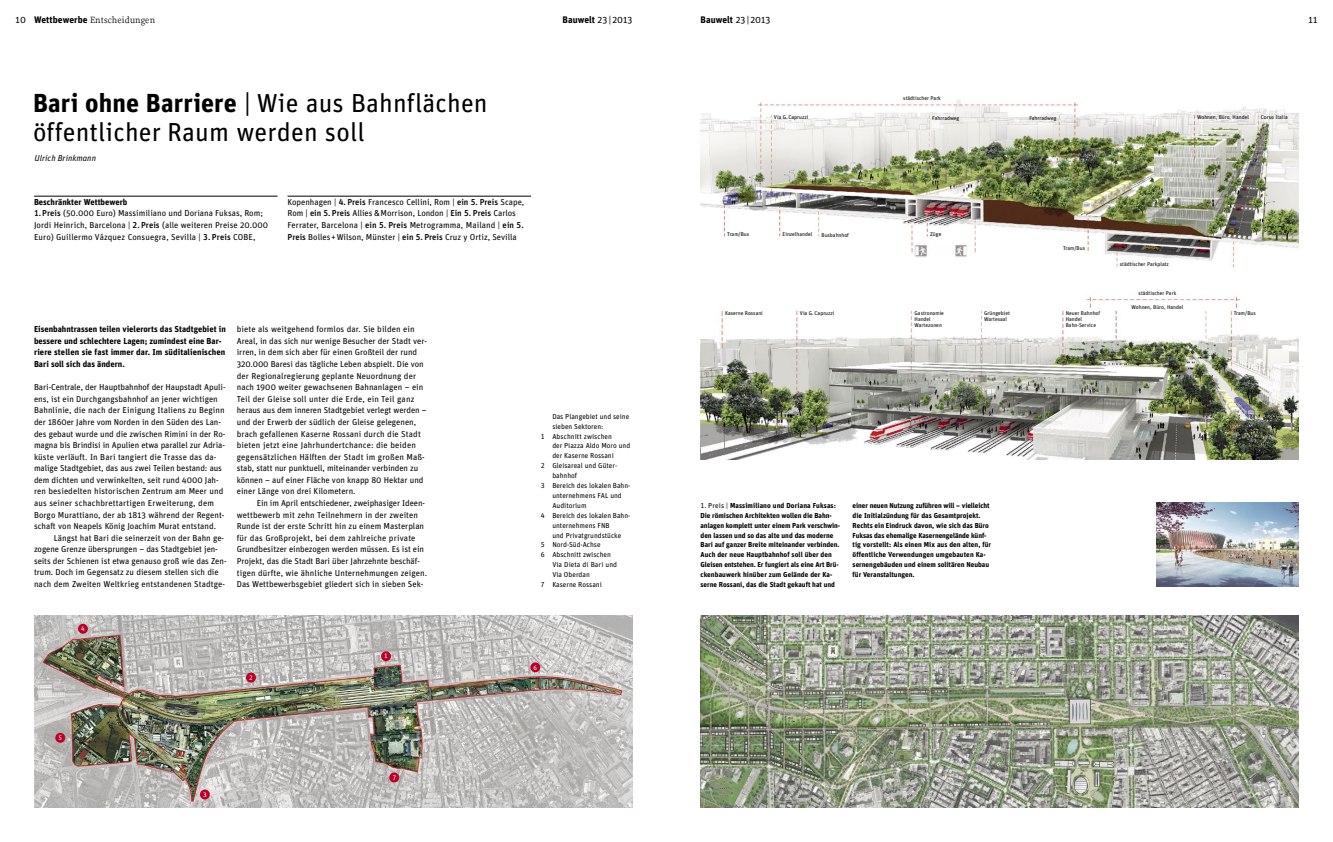
<style>
.page{position:relative;width:1333px;height:842px;background:#fff}
.page>*{position:absolute;margin:0;border:0;box-sizing:border-box;transform-origin:0 0}
.t1{font:26px/28.5px "Unit Pro";letter-spacing:.005em;color:#000}
.t2{font:700 9.5px "Unit Pro";letter-spacing:.005em;color:#000}
.t3{font:9.5px "Proforma";letter-spacing:.005em;color:#000}
.t4{font:9.5px "Unit Pro";color:#000}
.t5{font:8.6px/11.6px "Unit Pro";color:#000}
.t6{font:700 8.6px/11.6px "Unit Pro";color:#000}
.t7{font:italic 8.6px "Unit Pro";color:#000}
.t8{font:700 7.2px/9.9px "Unit Pro";color:#000}
.t9{font:7.2px "Unit Pro";color:#000}
.t10{font:6.5px "Unit Pro";color:#fff}
.t11{font:5.5px/6px "Unit Pro";color:#000}
.s1{font-family:"Unit Pro"}
.s2{font-family:"Unit Pro";font-weight:700}
.s3{font-weight:400}
.s4{font-weight:700}
.s5{font-weight:500}
</style>
<div class="page">
<img style="left:700px;top:616px;width:598px;height:191px">
<hr style="left:34px;top:196px;width:243px;height:1px;background:#000">
<hr style="left:287px;top:196px;width:244px;height:1px;background:#000">
<img style="left:1156px;top:502px;width:142px;height:85px">
<img style="left:700px;top:295px;width:598px;height:165px">
<svg style="left:1287px;top:454px;width:11px;height:6px"></svg>
<img style="left:34px;top:616px;width:598px;height:191px">
<div style="left:381px;top:651px;width:10px;height:10px;background:#be0027;border-radius:50%"></div>
<div style="left:246px;top:673px;width:10px;height:9px;background:#be0027;border-radius:50%"></div>
<div style="left:200px;top:789px;width:10px;height:10px;background:#be0027;border-radius:50%"></div>
<div style="left:78px;top:624px;width:10px;height:10px;background:#be0027;border-radius:50%"></div>
<div style="left:55px;top:733px;width:10px;height:10px;background:#be0027;border-radius:50%"></div>
<div style="left:530px;top:662px;width:10px;height:10px;background:#be0027;border-radius:50%"></div>
<div style="left:389px;top:772px;width:10px;height:10px;background:#be0027;border-radius:50%"></div>
<img style="left:700px;top:99px;width:598px;height:169px">
<p class="t3" style="left:16px;top:14px;width:141px"><span class="s1">10</span> <span class="s2">Wettbewerbe</span> Entscheidungen</p>
<p class="t2" style="left:562px;top:13px;width:71px">Bauwelt <span class="s3">23 | 2013</span></p>
<p class="t2" style="left:700px;top:13px;width:71px">Bauwelt <span class="s3">23 | 2013</span></p>
<p class="t4" style="left:1308px;top:13px;width:10px">11</p>
<h1 class="t1" style="left:33px;top:88px;width:456px"><span class="s4">Bari ohne Barriere</span> | Wie aus Bahnflächen öffentlicher Raum werden soll</h1>
<p class="t7" style="left:34px;top:152px;width:63px">Ulrich Brinkmann</p>
<p class="t6" style="left:34px;top:196px;width:95px">Beschränkter Wettbewerb</p>
<p class="t5" style="left:34px;top:207px;width:235px"><span class="s5">1. Preis</span> (50.000 Euro) Massimiliano und Doriana Fuksas, Rom;<br>Jordi Heinrich, Barcelona | <span class="s5">2. Preis</span> (alle weiteren Preise 20.000<br>Euro) Guillermo Vázquez Consuegra, Sevilla | <span class="s5">3. Preis</span> COBE,</p>
<p class="t5" style="left:287px;top:196px;width:238px">Kopenhagen | <span class="s5">4. Preis</span> Francesco Cellini, Rom | <span class="s5">ein 5. Preis</span> Scape, Rom | <span class="s5">ein 5. Preis</span> Allies &amp; Morrison, London | <span class="s5">Ein 5. Preis</span> Carlos Ferrater, Barcelona | <span class="s5">ein 5. Preis</span> Metrogramma, Mailand | <span class="s5">ein 5.<br>Preis</span> Bolles+Wilson, Münster | <span class="s5">ein 5. Preis</span> Cruz y Ortiz, Sevilla</p>
<p class="t6" style="left:34px;top:323px;width:193px">Eisenbahntrassen teilen vielerorts das Stadtgebiet in bessere und schlechtere Lagen; zumindest eine Bar&shy;riere stellen sie fast immer dar. Im süditalienischen Bari soll sich das ändern.</p>
<p class="t5" style="left:34px;top:381px;width:193px">Bari-Centrale, der Hauptbahnhof der Haupstadt Apuli&shy;ens, ist ein Durchgangsbahnhof an jener wichtigen Bahnlinie, die nach der Einigung Italiens zu Beginn der 1860er Jahre vom Norden in den Süden des Lan&shy;des gebaut wurde und die zwischen Rimini in der Ro&shy;magna bis Brindisi in Apulien etwa parallel zur Adria&shy;küste verläuft. In Bari tangiert die Trasse das da&shy;malige Stadtgebiet, das aus zwei Teilen bestand: aus dem dichten und verwinkelten, seit rund 4000 Jah&shy;ren besiedelten historischen Zentrum am Meer und aus seiner schachbrettartigen Erweiterung, dem Borgo Murattiano, der ab 1813 während der Regent&shy;schaft von Neapels König Joachim Murat entstand.</p>
<p class="t5" style="left:34px;top:532px;width:194px;text-indent:20px">Längst hat Bari die seinerzeit von der Bahn ge&shy;zogene Grenze übersprungen – das Stadtgebiet jen&shy;seits der Schienen ist etwa genauso groß wie das Zen&shy;trum. Doch im Gegensatz zu diesem stellen sich die nach dem Zweiten Weltkrieg entstandenen Stadtge-</p>
<p class="t5" style="left:237px;top:323px;width:192px">biete als weitgehend formlos dar. Sie bilden ein Areal, in das sich nur wenige Besucher der Stadt ver&shy;irren, in dem sich aber für einen Großteil der rund 320.000 Baresi das tägliche Leben abspielt. Die von der Regionalregierung geplante Neuordnung der nach 1900 weiter gewachsenen Bahnanlagen – ein Teil der Gleise soll unter die Erde, ein Teil ganz heraus aus dem inneren Stadtgebiet verlegt werden – und der Erwerb der südlich der Gleise gelegenen, brach gefallenen Kaserne Rossani durch die Stadt bieten jetzt eine Jahrhundertchance: die beiden gegensätzlichen Hälften der Stadt im großen Maß&shy;stab, statt nur punktuell, miteinander verbinden zu können – auf einer Fläche von knapp 80 Hektar und einer Länge von drei Kilometern.</p>
<p class="t5" style="left:237px;top:497px;width:192px;text-indent:20px">Ein im April entschiedener, zweiphasiger Ideen&shy;wettbewerb mit zehn Teilnehmern in der zweiten Runde ist der erste Schritt hin zu einem Masterplan für das Großprojekt, bei dem zahlreiche private Grundbesitzer einbezogen werden müssen. Es ist ein Projekt, das die Stadt Bari über Jahrzehnte beschäf&shy;tigen dürfte, wie ähnliche Unternehmungen zeigen.<br>Das Wettbewerbsgebiet gliedert sich in sieben Sek-</p>
<p class="t10" style="left:81px;top:625px;width:5px">4</p>
<p class="t10" style="left:249px;top:673px;width:5px">2</p>
<p class="t10" style="left:384px;top:652px;width:5px">1</p>
<p class="t10" style="left:59px;top:734px;width:5px">5</p>
<p class="t10" style="left:203px;top:790px;width:5px">3</p>
<p class="t10" style="left:392px;top:773px;width:5px">7</p>
<p class="t9" style="left:552px;top:412px;width:78px">Das Plangebiet und seine</p>
<p class="t9" style="left:552px;top:422px;width:52px">sieben Sektoren:</p>
<p class="t9" style="left:541px;top:431px;width:72px">1 Abschnitt zwischen</p>
<p class="t9" style="left:552px;top:441px;width:79px">der Piazza Aldo Moro und</p>
<p class="t9" style="left:552px;top:451px;width:63px">der Kaserne Rossani</p>
<p class="t9" style="left:541px;top:461px;width:77px">2 Gleisareal und Güter-</p>
<p class="t9" style="left:552px;top:471px;width:26px">bahnhof</p>
<p class="t9" style="left:541px;top:481px;width:91px">3 Bereich des lokalen Bahn-</p>
<p class="t9" style="left:552px;top:491px;width:71px">unternehmens FAL und</p>
<p class="t9" style="left:552px;top:501px;width:36px">Auditorium</p>
<p class="t9" style="left:541px;top:511px;width:91px">4 Bereich des lokalen Bahn-</p>
<p class="t9" style="left:552px;top:521px;width:59px">unternehmens FNB</p>
<p class="t9" style="left:552px;top:530px;width:70px">und Privatgrundstücke</p>
<p class="t9" style="left:541px;top:540px;width:61px">5 Nord-Süd-Achse</p>
<p class="t9" style="left:541px;top:550px;width:71px">6 Abschnitt zwischen</p>
<p class="t9" style="left:552px;top:560px;width:66px">Via Dieta di Bari und</p>
<p class="t9" style="left:552px;top:570px;width:39px">Via Oberdan</p>
<p class="t9" style="left:541px;top:580px;width:62px">7 Kaserne Rossani</p>
<p class="t10" style="left:533px;top:663px;width:5px">6</p>
<p class="t11" style="left:903px;top:95px;width:39px">städtischer Park</p>
<p class="t11" style="left:774px;top:114px;width:36px">Via G. Capruzzi</p>
<p class="t11" style="left:932px;top:115px;width:29px">Fahrradweg</p>
<p class="t11" style="left:1029px;top:115px;width:29px">Fahrradweg</p>
<p class="t11" style="left:1197px;top:114px;width:53px">Wohnen, Büro, Handel</p>
<p class="t11" style="left:1260px;top:114px;width:28px">Corso Italia</p>
<p class="t11" style="left:727px;top:231px;width:23px">Tram/Bus</p>
<p class="t11" style="left:782px;top:231px;width:31px">Einzelhandel</p>
<p class="t11" style="left:821px;top:232px;width:29px">Busbahnhof</p>
<p class="t11" style="left:930px;top:231px;width:13px">Züge</p>
<p class="t11" style="left:1063px;top:245px;width:23px">Tram/Bus</p>
<p class="t11" style="left:1119px;top:261px;width:51px">städtischer Parkplatz</p>
<p class="t11" style="left:1138px;top:290px;width:39px">städtischer Park</p>
<p class="t11" style="left:1131px;top:304px;width:53px">Wohnen, Büro, Handel</p>
<p class="t11" style="left:725px;top:310px;width:39px">Kaserne Rossani</p>
<p class="t11" style="left:800px;top:310px;width:36px">Via G. Capruzzi</p>
<p class="t11" style="left:914px;top:310px;width:31px">Gastronomie</p>
<p class="t11" style="left:1233px;top:310px;width:24px">Tram/Bus</p>
<p class="t11" style="left:914px;top:316px;width:29px">Handel<br>Wartezonen</p>
<p class="t11" style="left:1065px;top:310px;width:36px">Neuer Bahnhof<br>Handel<br>Bahn-Service</p>
<p class="t11" style="left:984px;top:310px;width:27px">Grüngebiet<br>Wartesaal</p>
<p class="t8" style="left:700px;top:500px;width:141px"><span class="s3">1. Preis |</span> Massimiliano und Doriana Fuksas:<br>Die römischen Architekten wollen die Bahn&shy;anlagen komplett unter einem Park verschwin&shy;den lassen und so das alte und das moderne Bari auf ganzer Breite miteinander verbinden.<br>Auch der neue Hauptbahnhof soll über den Gleisen entstehen. Er fungiert als eine Art Brü&shy;ckenbauwerk hinüber zum Gelände der Ka&shy;serne Rossani, das die Stadt gekauft hat und</p>
<p class="t8" style="left:852px;top:500px;width:140px">einer neuen Nutzung zuführen will – vielleicht die Initialzündung für das Gesamtprojekt.<br>Rechts ein Eindruck davon, wie sich das Büro Fuksas das ehemalige Kasernengelände künf&shy;tig vorstellt: Als einen Mix aus den alten, für öffentliche Verwendungen umgebauten Ka&shy;sernengebäuden und einem solitären Neubau für Veranstaltungen.</p>
</div>
